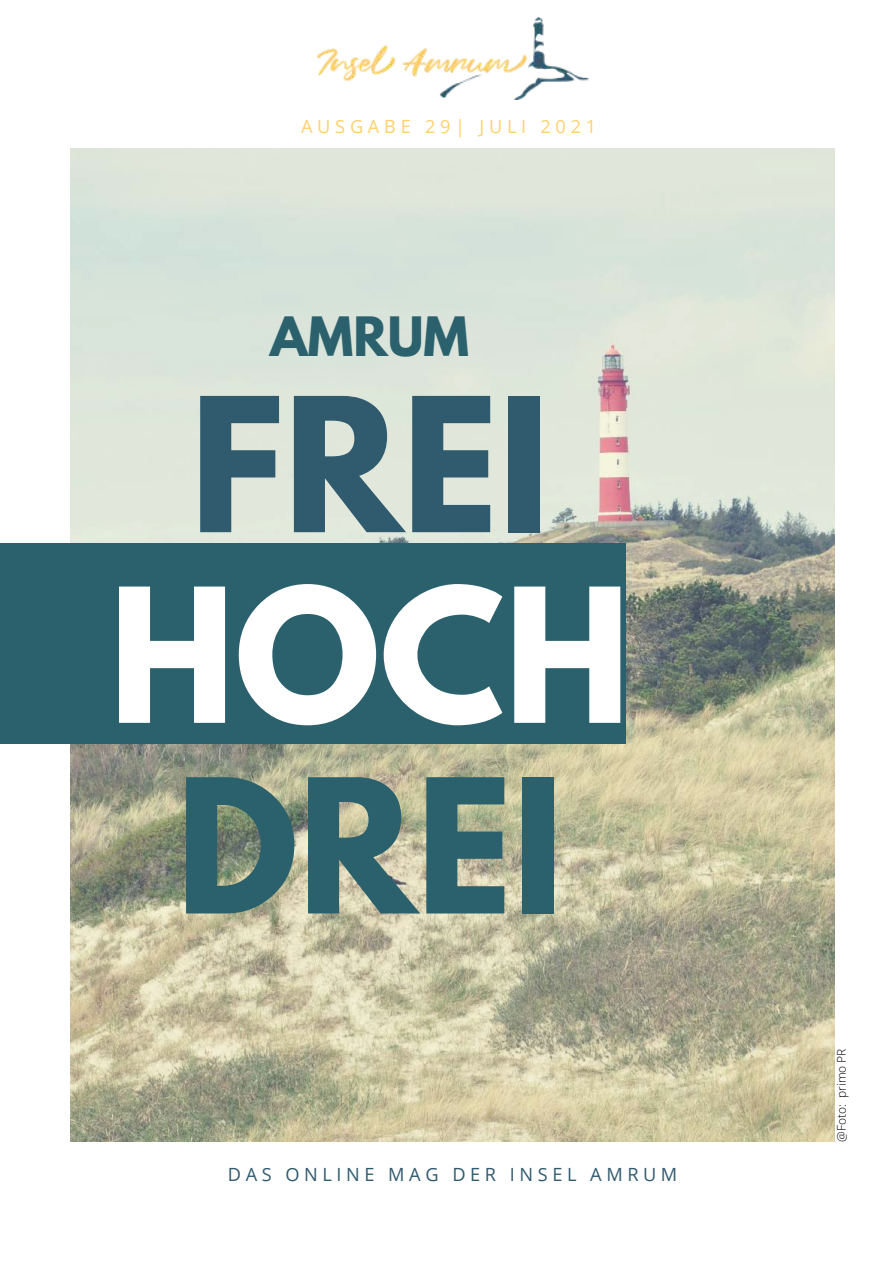
<style>
.page{position:relative;width:894px;height:1264px;background:#fff}
.page>*{position:absolute;margin:0;border:0;box-sizing:border-box;transform-origin:0 0}
.t1{font:700 165.15px "League Spartan";color:#305a6e}
.t2{font:700 165.15px "League Spartan";color:#fff}
.t3{font:700 165.15px "League Spartan";color:#2b616d}
.t4{font:700 48px "League Spartan";color:#2b616d}
.t5{font:18.15px "Open Sans";letter-spacing:.25em;color:#315a6e}
.t6{font:18.15px "Open Sans";letter-spacing:.26em;color:#fed16e}
.t7{font:300 12px "Open Sans";color:#000}
</style>
<div class="page">
<img style="left:317px;top:18px;width:271px;height:82px">
<img style="left:71px;top:149px;width:763px;height:992px">
<div style="left:0;top:544px;width:625px;height:199px;background:#2b616d"></div>
<p class="t6" style="left:301px;top:113px;width:296px">AUSGABE 29| JULI 2021</p>
<h2 class="t4" style="left:270px;top:312px;width:200px">AMRUM</h2>
<h1 class="t1" style="left:190px;top:383px;width:360px">FREI</h1>
<h1 class="t2" style="left:109px;top:574px;width:522px">HOCH</h1>
<h1 class="t3" style="left:176px;top:764px;width:388px">DREI</h1>
<p class="t5" style="left:228px;top:1161px;width:451px">DAS ONLINE MAG DER INSEL AMRUM</p>
<p class="t7" style="left:832px;top:1141px;width:95px;rotate:-90deg">@Foto: primo PR</p>
</div>
